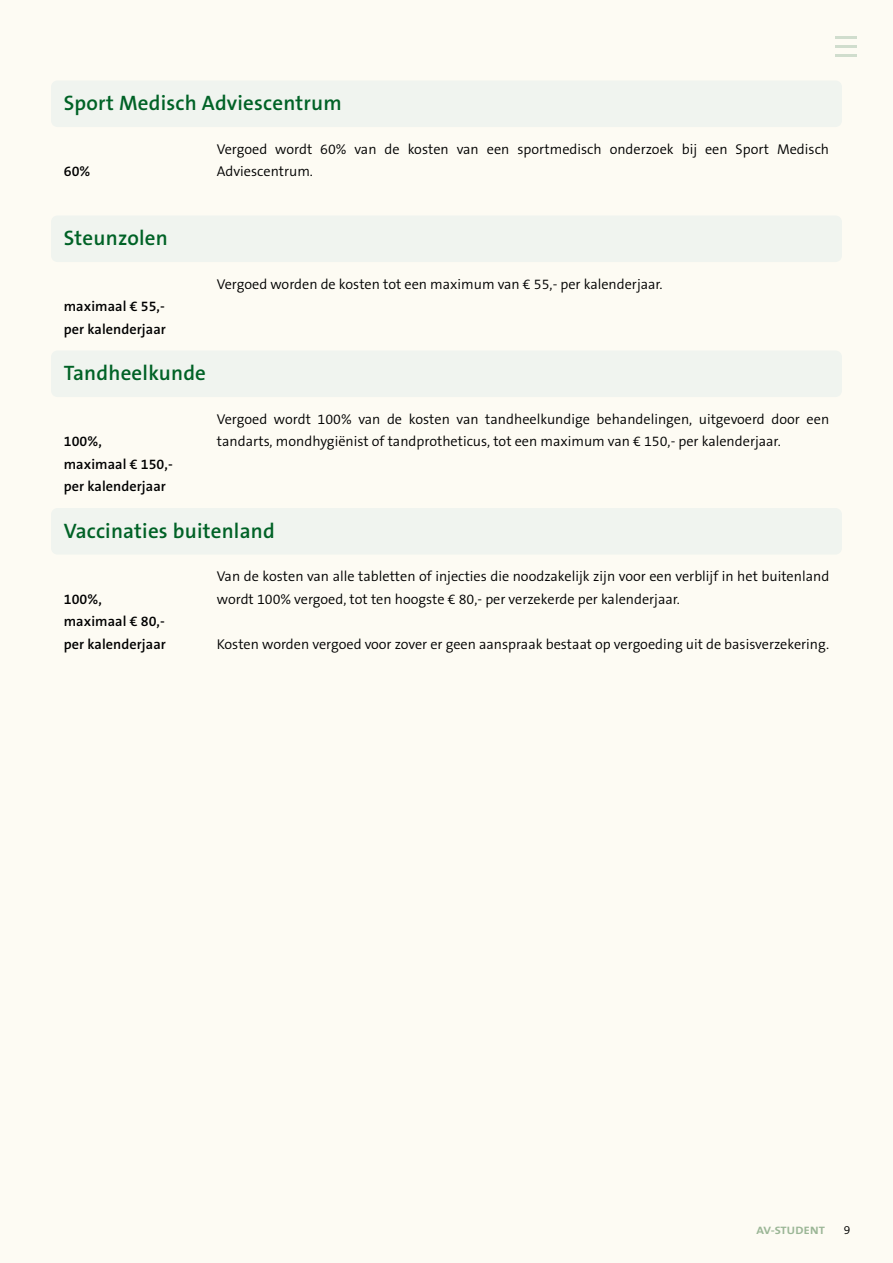
<style>
.page{position:relative;width:893px;height:1263px;background:#fdfbf3}
.page>*{position:absolute;margin:0;border:0;box-sizing:border-box;transform-origin:0 0}
.t1{font:600 21px "The Sans B W6";letter-spacing:.01em;color:#006226}
.t2{font:300 14.25px/22.5px "The Sans B W4";color:#000}
.t3{font:600 14.25px/22.5px "The Sans B W6";letter-spacing:.005em;color:#000}
.t4{font:300 12px "The Sans B W4";color:#000}
.t5{font:700 10.8px "The Sans B W7";letter-spacing:.015em;color:#9bb696;scale:1.13 1}
</style>
<div class="page">
<hr style="left:836px;top:36px;width:21px;height:3px;background:#ccdac9">
<hr style="left:836px;top:45px;width:21px;height:3px;background:#ccdac9">
<hr style="left:836px;top:54px;width:21px;height:3px;background:#ccdac9">
<div style="left:51px;top:80px;width:791px;height:47px;background:#f0f4ef;border-radius:6px"></div>
<div style="left:51px;top:215px;width:791px;height:47px;background:#f0f4ef;border-radius:6px"></div>
<div style="left:51px;top:350px;width:791px;height:47px;background:#f0f4ef;border-radius:6px"></div>
<div style="left:51px;top:508px;width:791px;height:46px;background:#f0f4ef;border-radius:6px"></div>
<h1 class="t1" style="left:64px;top:90px;width:280px">Sport Medisch Adviescentrum</h1>
<p class="t2" style="left:217px;top:138px;width:614px">Vergoed wordt 60% van de kosten van een sportmedisch onderzoek bij een Sport Medisch<br>Adviescentrum.</p>
<p class="t3" style="left:64px;top:160px;width:28px">60%</p>
<h1 class="t1" style="left:64px;top:225px;width:106px">Steunzolen</h1>
<p class="t3" style="left:64px;top:295px;width:104px">maximaal € 55,- per kalenderjaar</p>
<h1 class="t1" style="left:64px;top:360px;width:144px">Tandheelkunde</h1>
<p class="t2" style="left:217px;top:273px;width:447px">Vergoed worden de kosten tot een maximum van € 55,- per kalenderjaar.</p>
<p class="t3" style="left:64px;top:430px;width:110px">100%,<br>maximaal € 150,- per kalenderjaar</p>
<p class="t2" style="left:217px;top:408px;width:614px">Vergoed wordt 100% van de kosten van tandheelkundige behandelingen, uitgevoerd door een tandarts, mondhygiënist of tandprotheticus, tot een maximum van € 150,- per kalenderjaar.</p>
<h1 class="t1" style="left:64px;top:517px;width:213px">Vaccinaties buitenland</h1>
<p class="t2" style="left:217px;top:565px;width:614px">Van de kosten van alle tabletten of injecties die noodzakelijk zijn voor een verblijf in het buitenland wordt 100% vergoed, tot ten hoogste € 80,- per verzekerde per kalenderjaar.</p>
<p class="t2" style="left:217px;top:633px;width:614px">Kosten worden vergoed voor zover er geen aanspraak bestaat op vergoeding uit de basisverzekering.</p>
<p class="t3" style="left:64px;top:588px;width:104px">100%, maximaal € 80,- per kalenderjaar</p>
<p class="t5" style="left:756px;top:1223px;width:62px">AV-STUDENT</p>
<p class="t4" style="left:844px;top:1222px;width:8px">9</p>
</div>
